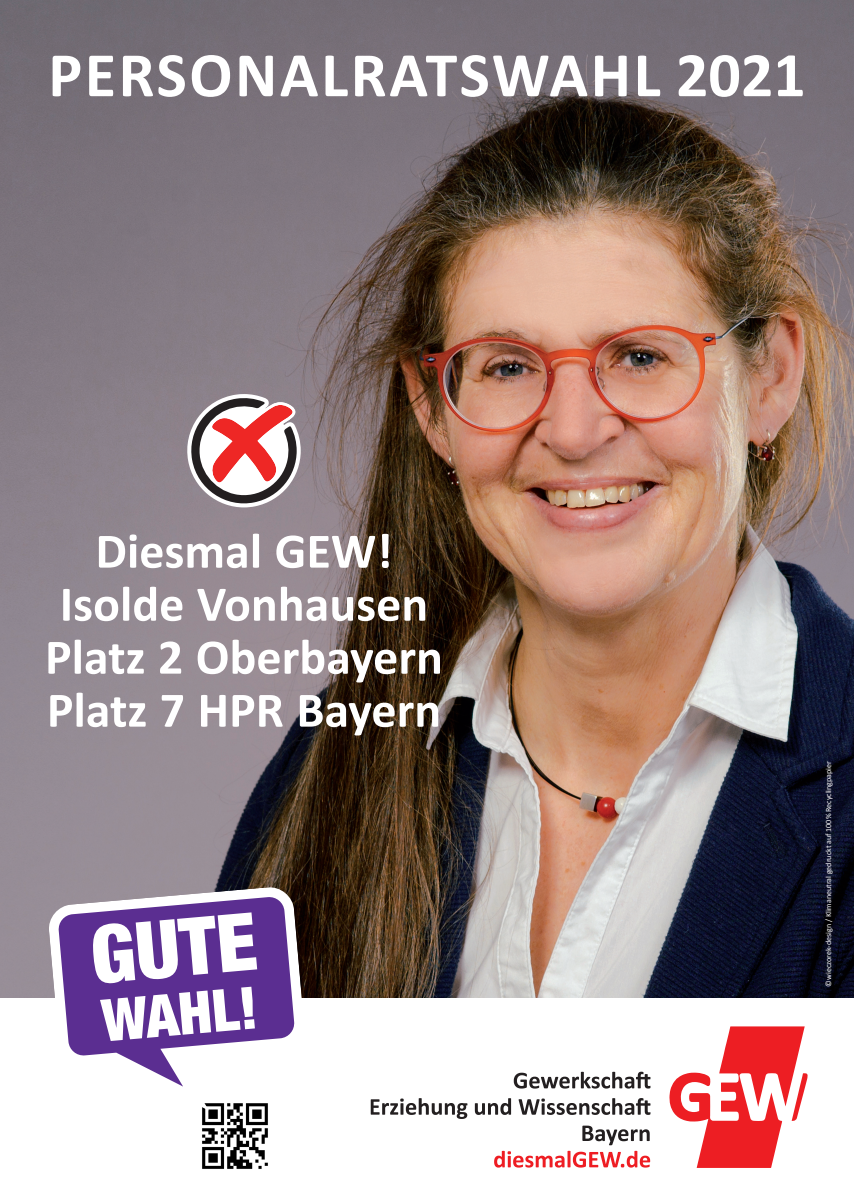
<style>
.page{position:relative;width:854px;height:1202px;background:#fff}
.page>*{position:absolute;margin:0;border:0;box-sizing:border-box;transform-origin:0 0}
.t1{font:900 condensed 80.1px "Helvetica Neue LT Std";color:#fff}
.t2{font:700 64px "Calibri";letter-spacing:.04em;color:#fff}
.t3{font:900 condensed 58.6px "Helvetica Neue LT Std";color:#fff}
.t4{font:700 50px/53px "Calibri";color:#fff;text-align:center}
.t5{font:8px "Calibri";color:#fff}
</style>
<div class="page">
<svg style="left:669px;top:1026px;width:138px;height:142px"></svg>
<svg style="left:513px;top:1072px;width:137px;height:16px"></svg>
<svg style="left:370px;top:1098px;width:97px;height:21px"></svg>
<svg style="left:474px;top:1098px;width:37px;height:17px"></svg>
<svg style="left:518px;top:1098px;width:132px;height:17px"></svg>
<svg style="left:582px;top:1126px;width:67px;height:19px"></svg>
<svg style="left:494px;top:1151px;width:156px;height:17px"></svg>
<img style="left:0;top:0;width:853px;height:998px">
<img style="left:202px;top:1123px;width:66px;height:46px">
<svg style="left:50px;top:889px;width:252px;height:234px"></svg>
<svg style="left:187px;top:394px;width:113px;height:113px"></svg>
<h2 class="t2" style="left:48px;top:34px;width:758px">PERSONALRATSWAHL 2021</h2>
<h3 class="t4" style="left:45px;top:524px;width:399px">Diesmal GEW!<br>Isolde Vonhausen<br>Platz 2 Oberbayern<br>Platz 7 HPR Bayern</h3>
<h1 class="t1" style="left:87px;top:906px;width:168px;rotate:-5deg">GUTE</h1>
<h3 class="t3" style="left:99px;top:985px;width:157px;rotate:-5deg">WAHL!</h3>
<p class="t5" style="left:823px;top:986px;width:227px;rotate:-90deg">©wieczorek-design / Klimaneutral gedruckt auf 100% Recyclingpapier</p>
</div>
